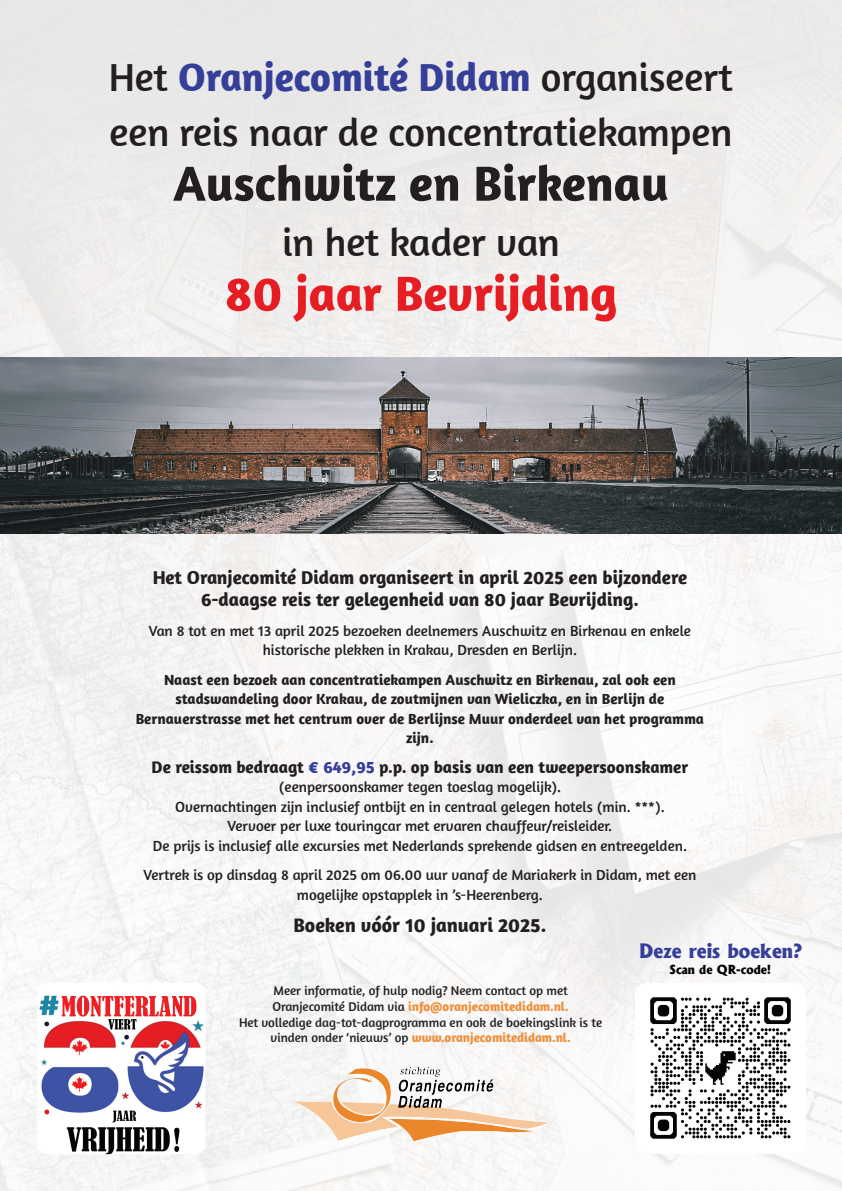
<style>
.page{position:relative;width:842px;height:1191px;background:#fff}
.page>*{position:absolute;margin:0;border:0;box-sizing:border-box;transform-origin:0 0}
.t1{font:700 50px "Amaranth";color:#231f20}
.t2{font:700 50px "Amaranth";color:#e61e24}
.t3{font:40px/55px "Amaranth";color:#231f20}
.t4{font:700 20px "Amaranth";color:#231f20}
.t5{font:700 19px/22px "Amaranth";color:#231f20;text-align:center}
.t6{font:800 19px "Albertus";color:#353e99}
.t7{font:700 17.2px "Amaranth";color:#231f20}
.t8{font:15px/19.5px "Amaranth";color:#231f20;text-align:center}
.t9{font:700 15px/19.5px "Amaranth";color:#231f20;text-align:center}
.t10{font:13px/15.6px "Amaranth";color:#231f20;text-align:center}
.t11{font:800 12px "Albertus";color:#000}
.s1{font-weight:700;color:#353e99}
.s2{color:#353e99}
.s3{font-weight:700;color:#ee8f38}
</style>
<div class="page">
<img style="left:0;top:0;width:842px;height:1191px">
<img style="left:635px;top:982px;width:171px;height:171px">
<img style="left:37px;top:982px;width:169px;height:172px">
<img style="left:289px;top:1063px;width:264px;height:80px">
<img style="left:0;top:357px;width:842px;height:177px">
<h2 class="t3" style="left:109px;top:49px;width:626px">Het <span class="s1">Oranjecomité Didam</span> organiseert een reis naar de concentratiekampen</h2>
<h1 class="t1" style="left:173px;top:152px;width:497px">Auschwitz en Birkenau</h1>
<h2 class="t3" style="left:282px;top:214px;width:279px">in het kader van</h2>
<h1 class="t2" style="left:225px;top:262px;width:394px">80 jaar Bevrijding</h1>
<p class="t5" style="left:153px;top:566px;width:536px">Het Oranjecomité Didam organiseert in april 2025 een bijzondere<br>6-daagse reis ter gelegenheid van 80 jaar Bevrijding.</p>
<p class="t8" style="left:149px;top:621px;width:544px">Van 8 tot en met 13 april 2025 bezoeken deelnemers Auschwitz en Birkenau en enkele historische plekken in Krakau, Dresden en Berlijn.</p>
<p class="t9" style="left:136px;top:669px;width:570px">Naast een bezoek aan concentratiekampen Auschwitz en Birkenau, zal ook een stadswandeling door Krakau, de zoutmijnen van Wieliczka, en in Berlijn de Bernauerstrasse met het centrum over de Berlijnse Muur onderdeel van het programma zijn.</p>
<p class="t7" style="left:152px;top:756px;width:538px">De reissom bedraagt <span class="s2">€ 649,95</span> p.p. op basis van een tweepersoonskamer</p>
<p class="t8" style="left:153px;top:777px;width:536px">(eenpersoonskamer tegen toeslag mogelijk).<br>Overnachtingen zijn inclusief ontbijt en in centraal gelegen hotels (min. ***).<br>Vervoer per luxe touringcar met ervaren chauffeur/reisleider.<br>De prijs is inclusief alle excursies met Nederlands sprekende gidsen en entreegelden.</p>
<p class="t8" style="left:143px;top:865px;width:554px">Vertrek is op dinsdag 8 april 2025 om 06.00 uur vanaf de Mariakerk in Didam, met een mogelijke opstapplek in ’s-Heerenberg.</p>
<h3 class="t4" style="left:293px;top:912px;width:254px">Boeken vóór 10 januari 2025.</h3>
<p class="t10" style="left:239px;top:983px;width:365px">Meer informatie, of hulp nodig? Neem contact op met Oranjecomité Didam via <span class="s3">info@oranjecomitedidam.nl.<br></span>Het volledige dag-tot-dagprogramma en ook de boekingslink is te vinden onder ‘nieuws’ op <span class="s3">www.oranjecomitedidam.nl.</span></p>
<p class="t6" style="left:639px;top:939px;width:165px">Deze reis boeken?</p>
<p class="t11" style="left:670px;top:962px;width:103px">Scan de QR-code!</p>
</div>
